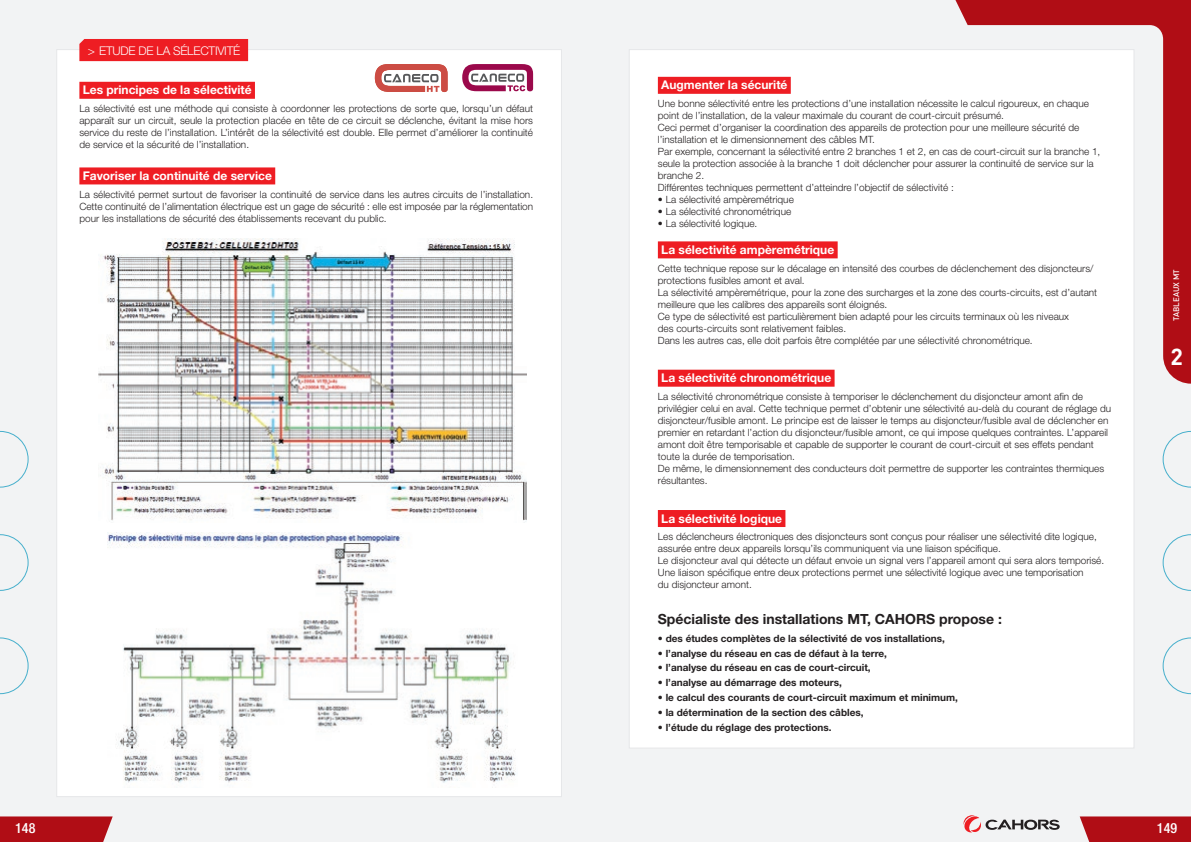
<style>
.page{position:relative;width:1191px;height:842px;background:#f2f3f4}
.page>*{position:absolute;margin:0;border:0;box-sizing:border-box;transform-origin:0 0}
.t1{font:700 23px "DIN";color:#fff}
.t2{font:700 14px "Helvetica Neue";color:#231f20}
.t3{font:500 condensed 14px "Helvetica Neue";color:#fff}
.t4{font:700 12px "Helvetica Neue";color:#fff}
.t5{font:300 12px "Helvetica Neue";letter-spacing:-.02em;color:#fff}
.t6{font:300 10px/12px "Helvetica Neue";color:#231f20}
.t7{font:700 10px "Helvetica Neue";color:#231f20}
.t8{font:500 8px "DIN";color:#fff}
</style>
<div class="page">
<div style="left:56px;top:49px;width:506px;height:748px;background:#fff;border:1px solid #e6e7e9"></div>
<div style="left:629px;top:49px;width:505px;height:699px;background:#fff;border:1px solid #e6e7e9"></div>
<div style="left:79px;top:82px;width:176px;height:17px;background:#ee1d23"></div>
<div style="left:79px;top:167px;width:196px;height:17px;background:#ee1d23"></div>
<div style="left:658px;top:77px;width:132px;height:17px;background:#ee1d23"></div>
<div style="left:658px;top:241px;width:179px;height:17px;background:#ee1d23"></div>
<div style="left:658px;top:370px;width:176px;height:17px;background:#ee1d23"></div>
<div style="left:658px;top:510px;width:127px;height:17px;background:#ee1d23"></div>
<img style="left:99px;top:239px;width:427px;height:284px">
<img style="left:108px;top:533px;width:408px;height:250px">
<div style="left:79px;top:39px;width:169px;height:22px;background:#ee1d23"></div>
<svg style="left:375px;top:64px;width:72px;height:28px"></svg>
<svg style="left:462px;top:64px;width:71px;height:27px"></svg>
<svg style="left:963px;top:815px;width:96px;height:18px"></svg>
<svg style="left:1079px;top:816px;width:112px;height:26px;background:#b41c23"></svg>
<svg style="left:0;top:816px;width:113px;height:26px;background:#b41b22"></svg>
<svg style="left:948px;top:0;width:243px;height:384px"></svg>
<svg style="left:1162px;top:534px;width:29px;height:57px"></svg>
<svg style="left:1162px;top:430px;width:29px;height:58px"></svg>
<svg style="left:1162px;top:637px;width:29px;height:58px"></svg>
<svg style="left:0;top:534px;width:29px;height:57px"></svg>
<svg style="left:0;top:430px;width:29px;height:58px"></svg>
<svg style="left:0;top:637px;width:29px;height:58px"></svg>
<p class="t5" style="left:88px;top:43px;width:154px">&gt; ETUDE DE LA SÉLECTIVITÉ</p>
<p class="t4" style="left:83px;top:83px;width:170px">Les principes de la sélectivité</p>
<p class="t6" style="left:79px;top:102px;width:455px;text-align:justify">La sélectivité est une méthode qui consiste à coordonner les protections de sorte que, lorsqu’un défaut apparaît sur un circuit, seule la protection placée en tête de ce circuit se déclenche, évitant la mise hors service du reste de l’installation. L’intérêt de la sélectivité est double. Elle permet d’améliorer la continuité de service et la sécurité de l’installation.</p>
<p class="t4" style="left:83px;top:168px;width:191px">Favoriser la continuité de service</p>
<p class="t6" style="left:79px;top:188px;width:455px;text-align:justify">La sélectivité permet surtout de favoriser la continuité de service dans les autres circuits de l’installation.<br>Cette continuité de l’alimentation électrique est un gage de sécurité : elle est imposée par la réglementation pour les installations de sécurité des établissements recevant du public.</p>
<p class="t4" style="left:661px;top:78px;width:128px">Augmenter la sécurité</p>
<p class="t6" style="left:658px;top:97px;width:444px">Une bonne sélectivité entre les protections d’une installation nécessite le calcul rigoureux, en chaque point de l’installation, de la valeur maximale du courant de court-circuit présumé.<br>Ceci permet d’organiser la coordination des appareils de protection pour une meilleure sécurité de l’installation et le dimensionnement des câbles MT.<br>Par exemple, concernant la sélectivité entre 2 branches 1 et 2, en cas de court-circuit sur la branche 1, seule la protection associée à la branche 1 doit déclencher pour assurer la continuité de service sur la branche 2.<br>Différentes techniques permettent d’atteindre l’objectif de sélectivité :</p>
<p class="t6" style="left:658px;top:193px;width:137px">• La sélectivité ampèremétrique</p>
<p class="t6" style="left:658px;top:205px;width:135px">• La sélectivité chronométrique</p>
<p class="t6" style="left:658px;top:217px;width:101px">• La sélectivité logique.</p>
<p class="t4" style="left:661px;top:242px;width:175px">La sélectivité ampèremétrique</p>
<p class="t6" style="left:658px;top:262px;width:441px">Cette technique repose sur le décalage en intensité des courbes de déclenchement des disjoncteurs/ protections fusibles amont et aval.<br>La sélectivité ampèremétrique, pour la zone des surcharges et la zone des courts-circuits, est d’autant meilleure que les calibres des appareils sont éloignés.<br>Ce type de sélectivité est particulièrement bien adapté pour les circuits terminaux où les niveaux<br>des courts-circuits sont relativement faibles.<br>Dans les autres cas, elle doit parfois être complétée par une sélectivité chronométrique.</p>
<p class="t4" style="left:661px;top:370px;width:171px">La sélectivité chronométrique</p>
<p class="t6" style="left:658px;top:390px;width:455px">La sélectivité chronométrique consiste à temporiser le déclenchement du disjoncteur amont afin de privilégier celui en aval. Cette technique permet d’obtenir une sélectivité au-delà du courant de réglage du disjoncteur/fusible amont. Le principe est de laisser le temps au disjoncteur/fusible aval de déclencher en premier en retardant l’action du disjoncteur/fusible amont, ce qui impose quelques contraintes. L’appareil amont doit être temporisable et capable de supporter le courant de court-circuit et ses effets pendant toute la durée de temporisation.<br>De même, le dimensionnement des conducteurs doit permettre de supporter les contraintes thermiques résultantes.</p>
<p class="t4" style="left:661px;top:511px;width:122px">La sélectivité logique</p>
<p class="t6" style="left:658px;top:530px;width:448px">Les déclencheurs électroniques des disjoncteurs sont conçus pour réaliser une sélectivité dite logique, assurée entre deux appareils lorsqu’ils communiquent via une liaison spécifique.<br>Le disjoncteur aval qui détecte un défaut envoie un signal vers l’appareil amont qui sera alors temporisé.<br>Une liaison spécifique entre deux protections permet une sélectivité logique avec une temporisation<br>du disjoncteur amont.</p>
<h2 class="t2" style="left:658px;top:610px;width:345px">Spécialiste des installations MT, CAHORS propose :</h2>
<p class="t7" style="left:658px;top:632px;width:288px">• des études complètes de la sélectivité de vos installations,</p>
<p class="t7" style="left:658px;top:647px;width:231px">• l’analyse du réseau en cas de défaut à la terre,</p>
<p class="t7" style="left:658px;top:662px;width:214px">• l’analyse du réseau en cas de court-circuit,</p>
<p class="t7" style="left:658px;top:676px;width:185px">• l’analyse au démarrage des moteurs,</p>
<p class="t7" style="left:658px;top:691px;width:302px">• le calcul des courants de court-circuit maximum et minimum,</p>
<p class="t7" style="left:658px;top:706px;width:207px">• la détermination de la section des câbles,</p>
<p class="t7" style="left:658px;top:721px;width:175px">• l’étude du réglage des protections.</p>
<p class="t8" style="left:1171px;top:321px;width:53px;rotate:-90deg">TABLEAUX MT</p>
<h1 class="t1" style="left:1170px;top:341px;width:14px">2</h1>
<h2 class="t3" style="left:15px;top:820px;width:22px">148</h2>
<h2 class="t3" style="left:1157px;top:820px;width:22px">149</h2>
</div>
